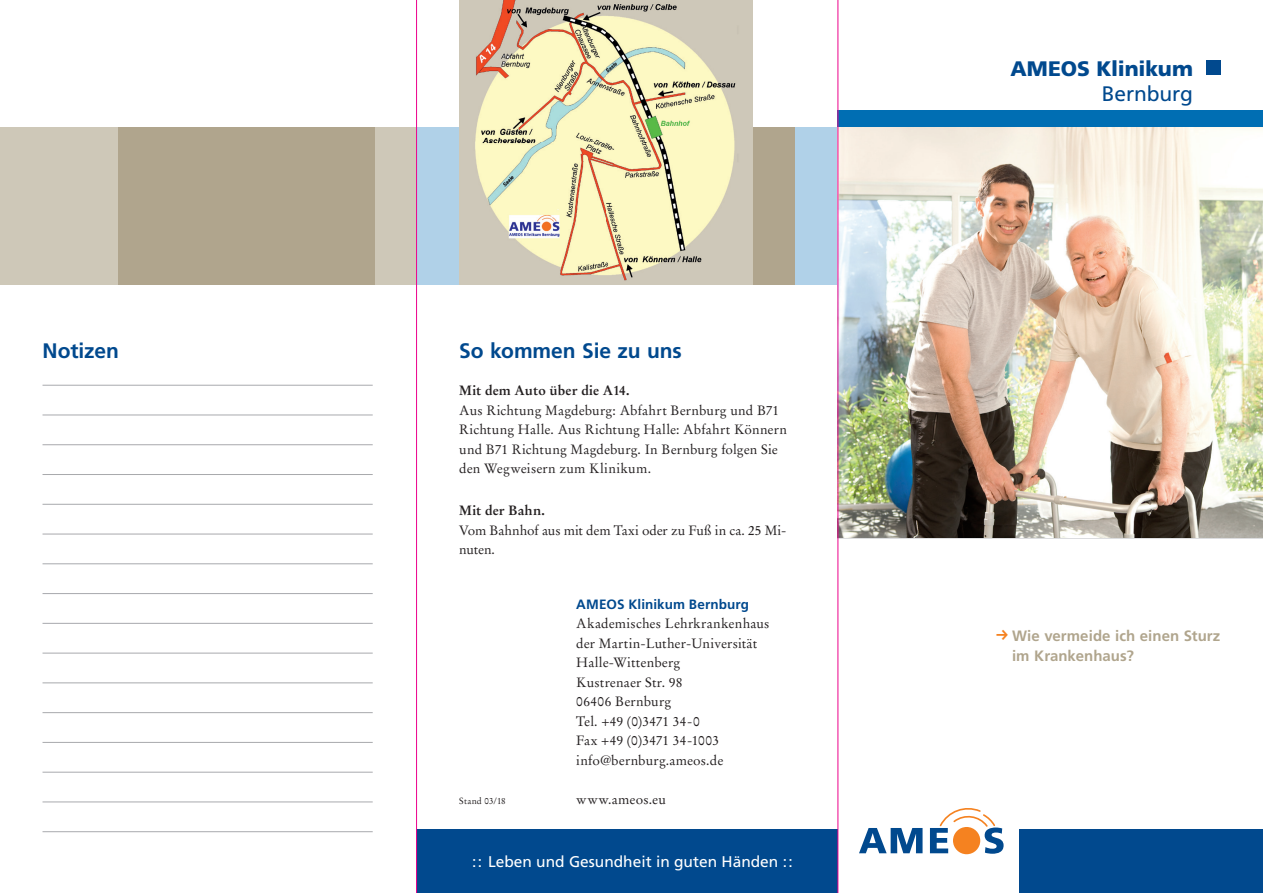
<style>
.page{position:relative;width:1263px;height:893px;background:#fff}
.page>*{position:absolute;margin:0;border:0;box-sizing:border-box;transform-origin:0 0}
.t1{font:700 21px "Frutiger LT Std";letter-spacing:-.005em;color:#01498e}
.t2{font:900 21px "Frutiger LT Std";letter-spacing:-.01em;color:#01498e}
.t3{font:21px "Frutiger LT Std";letter-spacing:-.005em;color:#01498e}
.t4{font:15.45px "Frutiger LT Std";color:#fff}
.t5{font:700 15px/20.2px "Frutiger LT Std";letter-spacing:.005em;color:#b0a58d}
.t6{font:13.5px/19.5px "Stempel Garamond LT Std";letter-spacing:.01em;color:#231f20}
.t7{font:13.5px/19.5px "Stempel Garamond LT Std";letter-spacing:-.01em;color:#231f20}
.t8{font:700 13.5px "Stempel Garamond LT Std";letter-spacing:.01em;color:#231f20}
.t9{font:700 13.5px "Frutiger LT Std";letter-spacing:.005em;color:#01498e}
.t10{font:9px "Stempel Garamond LT Std";letter-spacing:.025em;color:#231f20}
</style>
<div class="page">
<div style="left:417px;top:128px;width:421px;height:157px;background:#b0d1e8"></div>
<div style="left:680px;top:128px;width:115px;height:157px;background:#b0a58d"></div>
<div style="left:838px;top:111px;width:425px;height:17px;background:#006eb3"></div>
<div style="left:1019px;top:829px;width:244px;height:64px;background:#01498e"></div>
<svg style="left:859px;top:828px;width:63px;height:25px"></svg>
<svg style="left:930px;top:808px;width:73px;height:46px"></svg>
<div style="left:953px;top:827px;width:27px;height:27px;background:#f58220;border-radius:50%"></div>
<div style="left:417px;top:829px;width:421px;height:64px;background:#01498e"></div>
<div style="left:1206px;top:61px;width:14px;height:14px;background:#01498e"></div>
<img style="left:838px;top:128px;width:425px;height:410px">
<div style="left:0;top:128px;width:417px;height:157px;background:#cec8b8"></div>
<div style="left:118px;top:128px;width:256px;height:157px;background:#b0a58d"></div>
<img style="left:462px;top:0;width:289px;height:285px">
<hr style="left:43px;top:385px;width:330px;height:1px;background:#a8a9ad">
<hr style="left:43px;top:415px;width:330px;height:1px;background:#a8a9ad">
<hr style="left:43px;top:444px;width:330px;height:1px;background:#a8a9ad">
<hr style="left:43px;top:474px;width:330px;height:1px;background:#a8a9ad">
<hr style="left:43px;top:504px;width:330px;height:1px;background:#a8a9ad">
<hr style="left:43px;top:534px;width:330px;height:1px;background:#a8a9ad">
<hr style="left:43px;top:563px;width:330px;height:1px;background:#a8a9ad">
<hr style="left:43px;top:593px;width:330px;height:1px;background:#a8a9ad">
<hr style="left:43px;top:623px;width:330px;height:1px;background:#a8a9ad">
<hr style="left:43px;top:653px;width:330px;height:1px;background:#a8a9ad">
<hr style="left:43px;top:682px;width:330px;height:1px;background:#a8a9ad">
<hr style="left:43px;top:712px;width:330px;height:1px;background:#a8a9ad">
<hr style="left:43px;top:742px;width:330px;height:1px;background:#a8a9ad">
<hr style="left:43px;top:772px;width:330px;height:1px;background:#a8a9ad">
<hr style="left:43px;top:801px;width:330px;height:1px;background:#a8a9ad">
<hr style="left:43px;top:831px;width:330px;height:1px;background:#a8a9ad">
<hr style="left:416px;top:0;width:1px;height:893px;background:#ed028c">
<hr style="left:837px;top:0;width:1px;height:893px;background:#ed028c">
<h1 class="t1" style="left:43px;top:338px;width:78px">Notizen</h1>
<h1 class="t1" style="left:459px;top:338px;width:224px">So kommen Sie zu uns</h1>
<p class="t8" style="left:459px;top:382px;width:172px">Mit dem Auto über die A14.</p>
<p class="t6" style="left:459px;top:400px;width:329px">Aus Richtung Magdeburg: Abfahrt Bernburg und B71<br>Richtung Halle. Aus Richtung Halle: Abfahrt Könnern und B71 Richtung Magdeburg. In Bernburg folgen Sie den Wegweisern zum Klinikum.</p>
<p class="t8" style="left:459px;top:502px;width:87px">Mit der Bahn.</p>
<p class="t7" style="left:459px;top:520px;width:329px">Vom Bahnhof aus mit dem Taxi oder zu Fuß in ca. 25 Mi&shy;nuten.</p>
<p class="t10" style="left:459px;top:795px;width:48px">Stand 03/18</p>
<p class="t9" style="left:576px;top:596px;width:174px">AMEOS Klinikum Bernburg</p>
<p class="t6" style="left:576px;top:614px;width:195px">Akademisches Lehrkrankenhaus der Martin-Luther-Universität<br>Halle-Wittenberg<br>Kustrenaer Str. 98<br>06406 Bernburg<br>Tel. +49 (0)3471 34-0<br>Fax +49 (0)3471 34-1003 info@bernburg.ameos.de</p>
<p class="t6" style="left:576px;top:789px;width:91px">www.ameos.eu</p>
<p class="t4" style="left:472px;top:853px;width:322px">:: Leben und Gesundheit in guten Händen ::</p>
<h1 class="t2" style="left:1010px;top:56px;width:184px">AMEOS Klinikum</h1>
<h1 class="t3" style="left:1102px;top:82px;width:93px">Bernburg</h1>
<p class="t5" style="left:1012px;top:625px;width:210px">Wie vermeide ich einen Sturz im Krankenhaus?</p>
</div>
